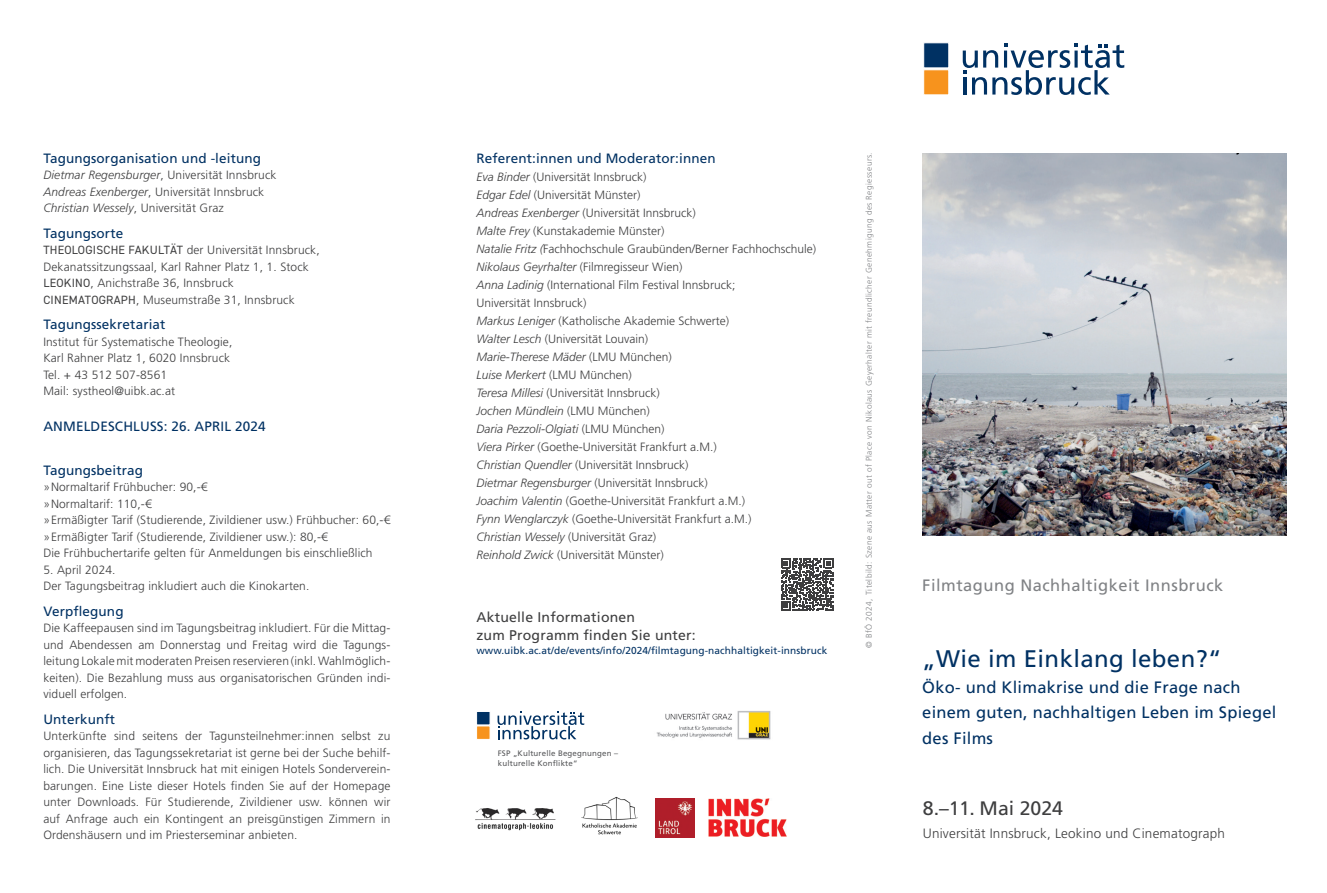
<style>
.page{position:relative;width:1327px;height:893px;background:#fff}
.page>*{position:absolute;margin:0;border:0;box-sizing:border-box;transform-origin:0 0}
.t1{font:24px "Frutiger LT Pro";letter-spacing:.015em;color:#003163}
.t2{font:19.5px "Frutiger LT Pro";color:#3e3e3f}
.t3{font:16.5px/25.5px "Frutiger LT Pro";letter-spacing:.015em;color:#003163}
.t4{font:16.5px "Frutiger LT Pro";letter-spacing:.03em;color:#808285}
.t5{font:14.1px "Frutiger LT Pro";letter-spacing:.015em;color:#3e3e3f}
.t6{font:13.5px "Frutiger LT Pro";letter-spacing:.01em;color:#003163}
.t7{font:300 13.5px "Frutiger LT Pro";letter-spacing:.015em;color:#3e3e3f}
.t8{font:300 12px/16.5px "Frutiger LT Pro";letter-spacing:.01em;color:#3e3e3f}
.t9{font:italic 300 12px "Frutiger LT Pro";color:#3e3e3f}
.t10{font:10.05px "Frutiger LT Pro";letter-spacing:.01em;color:#003163}
.t11{font:300 8.25px "Frutiger LT Pro";letter-spacing:.05em;color:#808285}
.t12{font:7.95px "Frutiger LT Pro";letter-spacing:.02em;color:#57585a}
.s1{font-style:italic}
.s2{font-style:normal}
.s3{font-family:"DIN2014";font-weight:400}
</style>
<div class="page">
<img style="left:922px;top:153px;width:364px;height:383px">
<svg style="left:923px;top:42px;width:26px;height:53px"></svg>
<svg style="left:962px;top:43px;width:162px;height:52px"></svg>
<svg style="left:477px;top:712px;width:13px;height:27px"></svg>
<svg style="left:497px;top:712px;width:87px;height:27px"></svg>
<img style="left:655px;top:799px;width:39px;height:39px">
<img style="left:709px;top:799px;width:78px;height:37px">
<img style="left:475px;top:808px;width:81px;height:23px">
<img style="left:656px;top:711px;width:115px;height:29px">
<img style="left:581px;top:797px;width:57px;height:38px">
<svg style="left:781px;top:558px;width:52px;height:53px"></svg>
<p class="t6" style="left:43px;top:150px;width:219px">Tagungsorganisation und -leitung</p>
<p class="t8" style="left:43px;top:167px;width:235px"><span class="s1">Dietmar Regensburger</span>, Universität Innsbruck</p>
<p class="t8" style="left:43px;top:183px;width:222px"><span class="s1">Andreas Exenberger</span>, Universität Innsbruck</p>
<p class="t9" style="left:43px;top:201px;width:182px">Christian Wessely<span class="s2">, Universität Graz</span></p>
<p class="t6" style="left:43px;top:225px;width:81px">Tagungsorte</p>
<p class="t8" style="left:43px;top:242px;width:278px"><span class="s3">THEOLOGISCHE FAKULTÄT</span> der Universität Innsbruck,<br>Dekanatssitzungssaal, Karl Rahner Platz 1, 1. Stock</p>
<p class="t8" style="left:43px;top:275px;width:192px"><span class="s3">LEOKINO</span>, Anichstraße 36, Innsbruck</p>
<p class="t8" style="left:43px;top:291px;width:253px"><span class="s3">CINEMATOGRAPH</span>, Museumstraße 31, Innsbruck</p>
<p class="t6" style="left:43px;top:316px;width:124px">Tagungssekretariat</p>
<p class="t8" style="left:43px;top:333px;width:190px">Institut für Systematische Theologie,</p>
<p class="t8" style="left:43px;top:350px;width:188px">Karl Rahner Platz 1, 6020 Innsbruck</p>
<p class="t8" style="left:43px;top:366px;width:125px">Tel. + 43 512 507-8561</p>
<p class="t8" style="left:43px;top:383px;width:133px">Mail: systheol@uibk.ac.at</p>
<p class="t6" style="left:43px;top:418px;width:224px">ANMELDESCHLUSS: 26. APRIL 2024</p>
<p class="t6" style="left:43px;top:462px;width:101px">Tagungsbeitrag</p>
<p class="t8" style="left:43px;top:479px;width:166px">»Normaltarif Frühbucher: 90,-€</p>
<p class="t8" style="left:43px;top:495px;width:110px">»Normaltarif: 110,-€</p>
<p class="t8" style="left:43px;top:512px;width:348px">»Ermäßigter Tarif (Studierende, Zivildiener usw.) Frühbucher: 60,-€</p>
<p class="t8" style="left:43px;top:528px;width:286px">»Ermäßigter Tarif (Studierende, Zivildiener usw.): 80,-€</p>
<p class="t8" style="left:43px;top:545px;width:331px">Die Frühbuchertarife gelten für Anmeldungen bis einschließlich</p>
<p class="t8" style="left:43px;top:561px;width:74px">5. April 2024.</p>
<p class="t8" style="left:43px;top:578px;width:267px">Der Tagungsbeitrag inkludiert auch die Kinokarten.</p>
<p class="t6" style="left:43px;top:603px;width:82px">Verpflegung</p>
<p class="t8" style="left:43px;top:620px;width:348px;text-align:justify">Die Kaffeepausen sind im Tagungsbeitrag inkludiert. Für die Mittag&shy;und Abendessen am Donnerstag und Freitag wird die Tagungs&shy;leitung Lokale mit moderaten Preisen reservieren (inkl. Wahlmöglich&shy;keiten). Die Bezahlung muss aus organisatorischen Gründen indi&shy;viduell erfolgen.</p>
<p class="t6" style="left:43px;top:711px;width:73px">Unterkunft</p>
<p class="t8" style="left:43px;top:728px;width:348px;text-align:justify">Unterkünfte sind seitens der Tagunsteilnehmer:innen selbst zu organisieren, das Tagungssekretariat ist gerne bei der Suche behilf&shy;lich. Die Universität Innsbruck hat mit einigen Hotels Sonderverein&shy;barungen. Eine Liste dieser Hotels finden Sie auf der Homepage unter Downloads. Für Studierende, Zivildiener usw. können wir auf Anfrage auch ein Kontingent an preisgünstigen Zimmern in Ordenshäusern und im Priesterseminar anbieten.</p>
<p class="t6" style="left:476px;top:150px;width:241px">Referent:innen und Moderator:innen</p>
<p class="t8" style="left:476px;top:168px;width:172px"><span class="s1">Eva Binder</span> (Universität Innsbruck)</p>
<p class="t8" style="left:476px;top:186px;width:166px"><span class="s1">Edgar Edel</span> (Universität Münster)</p>
<p class="t8" style="left:476px;top:204px;width:221px"><span class="s1">Andreas Exenberger</span> (Universität Innsbruck)</p>
<p class="t8" style="left:476px;top:222px;width:190px"><span class="s1">Malte Frey</span> (Kunstakademie Münster)</p>
<p class="t8" style="left:476px;top:240px;width:341px"><span class="s1">Natalie Fritz (</span>Fachhochschule Graubünden/Berner Fachhochschule)</p>
<p class="t8" style="left:476px;top:258px;width:208px"><span class="s1">Nikolaus Geyrhalter</span> (Filmregisseur Wien)</p>
<p class="t8" style="left:476px;top:275px;width:260px;line-height:18px"><span class="s1">Anna Ladinig</span> (International Film Festival Innsbruck;<br>Universität Innsbruck)</p>
<p class="t8" style="left:476px;top:312px;width:254px"><span class="s1">Markus Leniger</span> (Katholische Akademie Schwerte)</p>
<p class="t8" style="left:476px;top:330px;width:173px"><span class="s1">Walter Lesch</span> (Universität Louvain)</p>
<p class="t9" style="left:476px;top:349px;width:197px">Marie-Therese Mäder <span class="s2">(LMU München)</span></p>
<p class="t9" style="left:476px;top:367px;width:157px">Luise Merkert <span class="s2">(LMU München)</span></p>
<p class="t8" style="left:476px;top:384px;width:185px"><span class="s1">Teresa Millesi</span> (Universität Innsbruck)</p>
<p class="t9" style="left:476px;top:403px;width:175px">Jochen Mündlein <span class="s2">(LMU München)</span></p>
<p class="t9" style="left:476px;top:421px;width:190px">Daria Pezzoli-Olgiati <span class="s2">(LMU München)</span></p>
<p class="t8" style="left:476px;top:438px;width:242px"><span class="s1">Viera Pirker</span> (Goethe-Universität Frankfurt a.M.)</p>
<p class="t8" style="left:476px;top:456px;width:214px"><span class="s1">Christian Quendler</span> (Universität Innsbruck)</p>
<p class="t8" style="left:476px;top:474px;width:233px"><span class="s1">Dietmar Regensburger</span> (Universität Innsbruck)</p>
<p class="t8" style="left:476px;top:492px;width:270px"><span class="s1">Joachim Valentin</span> (Goethe-Universität Frankfurt a.M.)</p>
<p class="t8" style="left:476px;top:510px;width:277px"><span class="s1">Fynn Wenglarczyk</span> (Goethe-Universität Frankfurt a.M.)</p>
<p class="t8" style="left:476px;top:528px;width:181px"><span class="s1">Christian Wessely</span> (Universität Graz)</p>
<p class="t8" style="left:476px;top:546px;width:189px"><span class="s1">Reinhold Zwick</span> (Universität Münster)</p>
<p class="t5" style="left:476px;top:609px;width:160px">Aktuelle Informationen</p>
<p class="t5" style="left:476px;top:627px;width:221px">zum Programm finden Sie unter:</p>
<p class="t10" style="left:476px;top:645px;width:352px">www.uibk.ac.at/de/events/info/2024/filmtagung-nachhaltigkeit-innsbruck</p>
<p class="t12" style="left:498px;top:748px;width:122px">FSP „Kulturelle Begegnungen –</p>
<p class="t12" style="left:498px;top:759px;width:81px">kulturelle Konflikte“</p>
<p class="t11" style="left:864px;top:648px;width:497px;rotate:-90deg">© BfÖ 2024, Titelbild: Szene aus Matter out of Place von Nikolaus Geyerhalter mit freundlicher Genehmigung des Regiesseurs.</p>
<p class="t4" style="left:922px;top:575px;width:303px">Filmtagung Nachhaltigkeit Innsbruck</p>
<p class="t1" style="left:922px;top:645px;width:301px">„Wie im Einklang leben?“</p>
<p class="t3" style="left:922px;top:674px;width:355px">Öko- und Klimakrise und die Frage nach einem guten, nachhaltigen Leben im Spiegel des Films</p>
<p class="t2" style="left:923px;top:797px;width:142px">8.–11. Mai 2024</p>
<p class="t7" style="left:923px;top:825px;width:304px">Universität Innsbruck, Leokino und Cinematograph</p>
</div>
